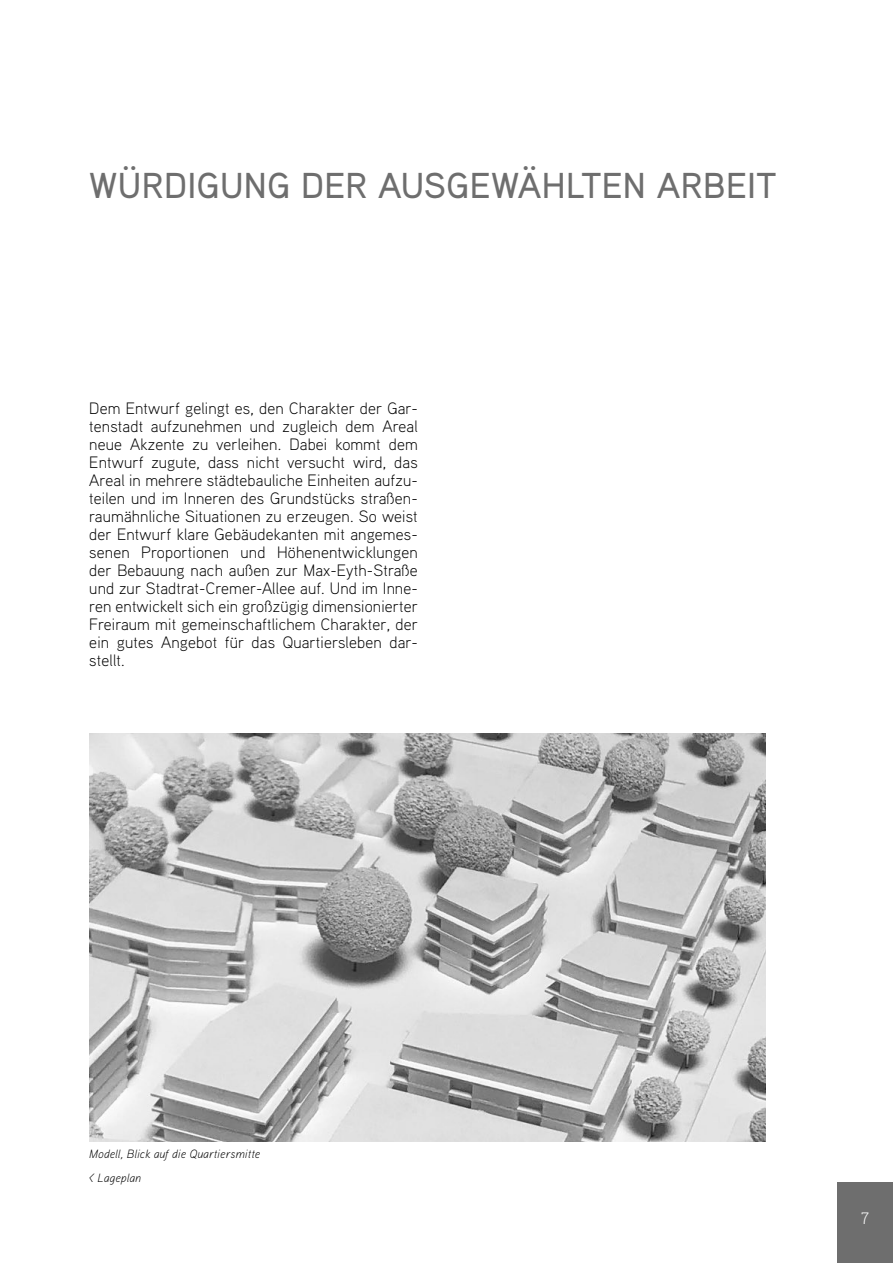
<style>
.page{position:relative;width:893px;height:1263px;background:#fff}
.page>*{position:absolute;margin:0;border:0;box-sizing:border-box;transform-origin:0 0}
.t1{font:500 36px "Aaux Pro OT";letter-spacing:.01em;color:#6e6e6e}
.t2{font:300 16.5px/18px "Aaux Pro OT";letter-spacing:.01em;color:#000;text-align:justify}
.t3{font:300 16.5px "Aaux Pro OT";color:#fff}
.t4{font:italic 300 12px "Aaux Pro OT";letter-spacing:.01em;color:#000}
</style>
<div class="page">
<div style="left:838px;top:1182px;width:55px;height:81px;background:#6e6e6e"></div>
<img style="left:89px;top:733px;width:676px;height:408px">
<h1 class="t1" style="left:89px;top:163px;width:689px">WÜRDIGUNG DER AUSGEWÄHLTEN ARBEIT</h1>
<p class="t2" style="left:89px;top:399px;width:330px">Dem Entwurf gelingt es, den Charakter der Gar&shy;tenstadt aufzunehmen und zugleich dem Areal neue Akzente zu verleihen. Dabei kommt dem Entwurf zugute, dass nicht versucht wird, das Areal in mehrere städtebauliche Einheiten aufzu&shy;teilen und im Inneren des Grundstücks straßen&shy;raumähnliche Situationen zu erzeugen. So weist der Entwurf klare Gebäudekanten mit angemes&shy;senen Proportionen und Höhenentwicklungen der Bebauung nach außen zur Max-Eyth-Straße und zur Stadtrat-Cremer-Allee auf. Und im Inne&shy;ren entwickelt sich ein großzügig dimensionierter Freiraum mit gemeinschaftlichem Charakter, der ein gutes Angebot für das Quartiersleben dar&shy;stellt.</p>
<p class="t4" style="left:89px;top:1146px;width:172px">Modell, Blick auf die Quartiersmitte</p>
<p class="t4" style="left:89px;top:1170px;width:54px">&lt; Lageplan</p>
<p class="t3" style="left:861px;top:1208px;width:10px">7</p>
</div>
